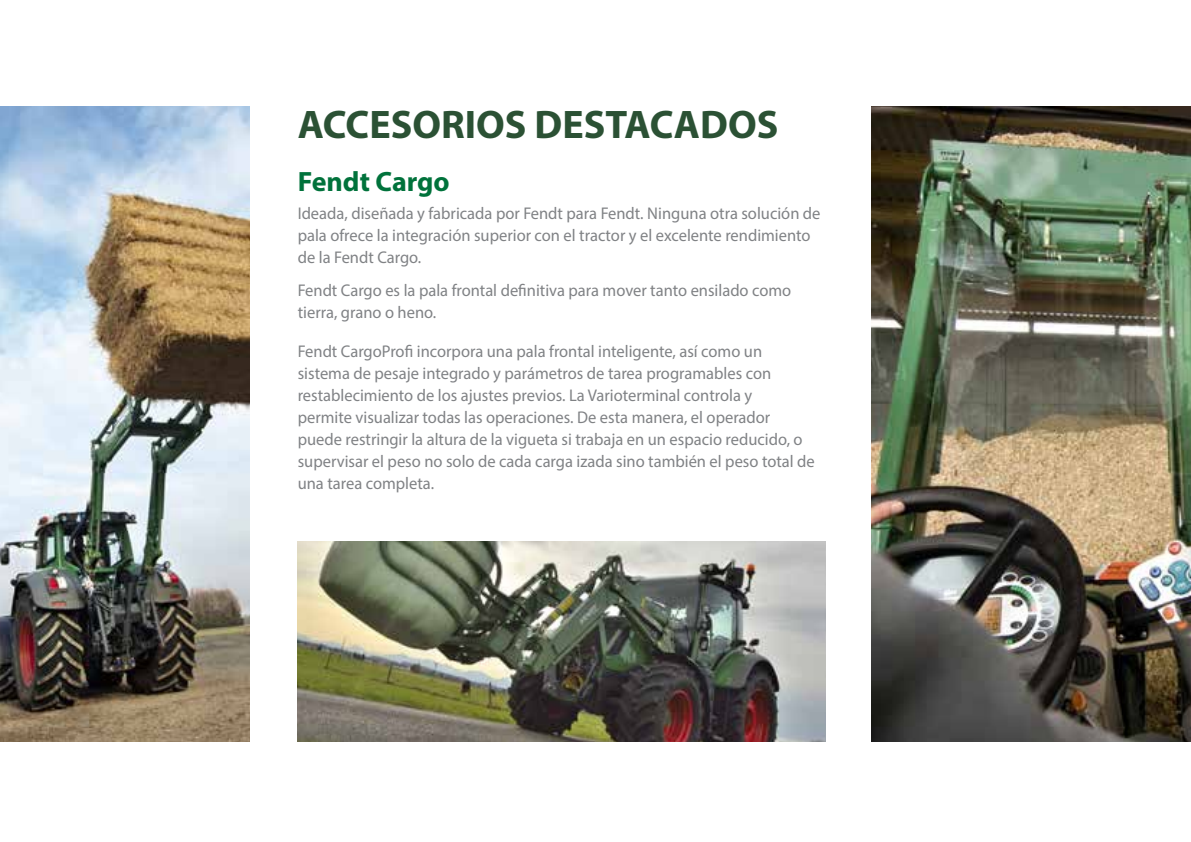
<style>
.page{position:relative;width:1191px;height:842px;background:#fff}
.page>*{position:absolute;margin:0;border:0;box-sizing:border-box;transform-origin:0 0}
.t1{font:700 40px "Myriad Pro";color:#2b5134}
.t2{font:700 28px "Myriad Pro";color:#00723b}
.t3{font:17px/22px "Myriad Pro";color:#808285}
</style>
<div class="page">
<img style="left:0;top:106px;width:249px;height:635px">
<img style="left:298px;top:542px;width:527px;height:199px">
<img style="left:872px;top:106px;width:319px;height:635px">
<h1 class="t1" style="left:298px;top:99px;width:482px">ACCESORIOS DESTACADOS</h1>
<h2 class="t2" style="left:298px;top:164px;width:153px">Fendt Cargo</h2>
<p class="t3" style="left:298px;top:202px;width:524px">Ideada, diseñada y fabricada por Fendt para Fendt. Ninguna otra solución de pala ofrece la integración superior con el tractor y el excelente rendimiento de la Fendt Cargo.</p>
<p class="t3" style="left:298px;top:279px;width:495px">Fendt Cargo es la pala frontal definitiva para mover tanto ensilado como tierra, grano o heno.</p>
<p class="t3" style="left:298px;top:340px;width:518px">Fendt CargoProfi incorpora una pala frontal inteligente, así como un sistema de pesaje integrado y parámetros de tarea programables con restablecimiento de los ajustes previos. La Varioterminal controla y<br>permite visualizar todas las operaciones. De esta manera, el operador puede restringir la altura de la vigueta si trabaja en un espacio reducido, o supervisar el peso no solo de cada carga izada sino también el peso total de una tarea completa.</p>
</div>
